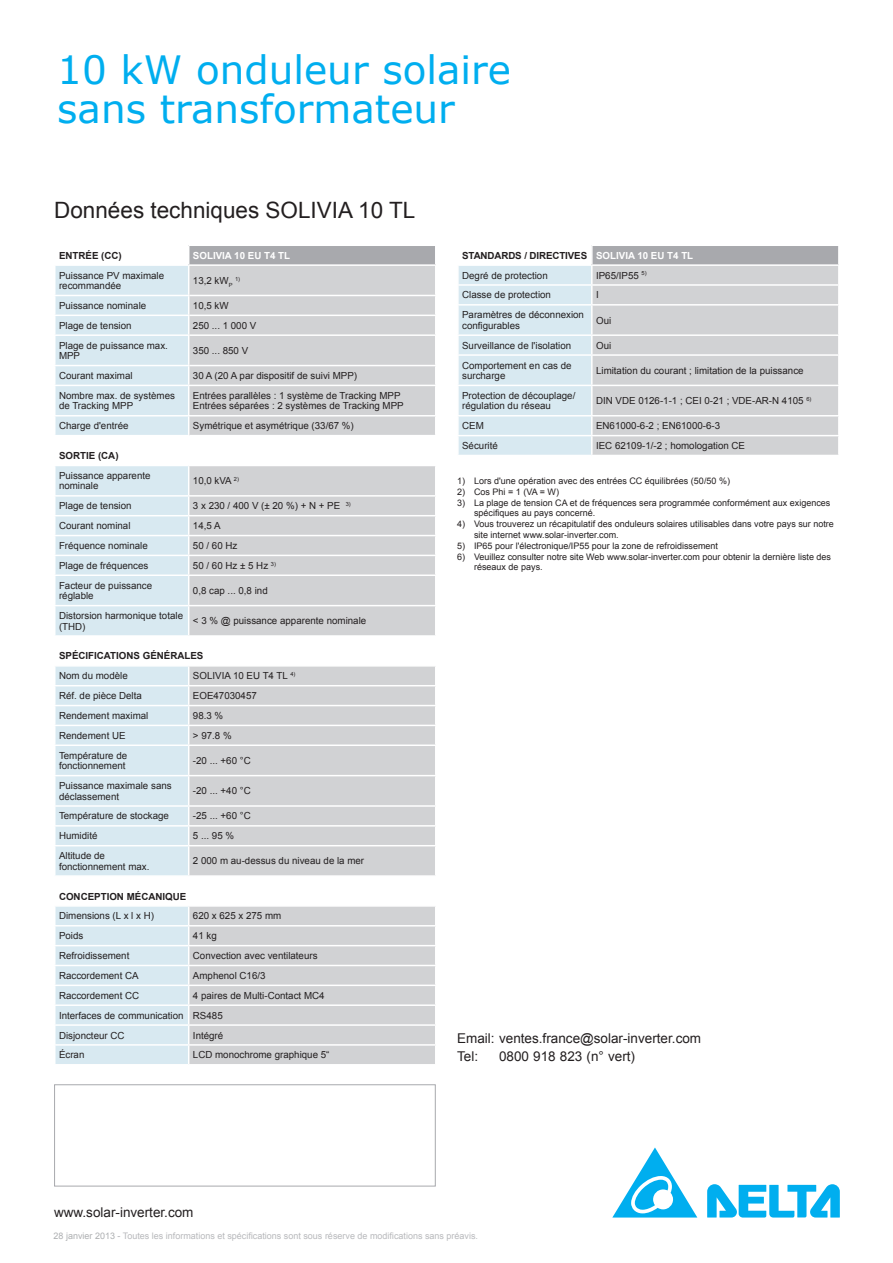
<style>
.page{position:relative;width:893px;height:1263px;background:#fff}
.page>*{position:absolute;margin:0;border:0;box-sizing:border-box;transform-origin:0 0}
.t1{font:39px/39px "Verdana";color:#00aeef}
.t2{font:22.5px "Arial";color:#231f20}
.t3{font:13.5px/18px "Arial";color:#231f20}
.t4{font:9.75px/10.5px "Arial";color:#231f20}
.t5{font:700 9.75px/19.8px "Arial";color:#231f20}
.t6{font:700 9.75px "Arial";color:#fff}
.t7{font:9px/10.8px "Arial";color:#231f20}
.t8{font:9px "Arial";color:#b8b9bc}
.t9{font:5.7px "Arial";color:#231f20}
.s1{font-weight:700}
.s2{font-weight:700;color:#fff}
.s3{color:#fff}
.s4{font-weight:400}
.s5{color:#aeb0b2}
.s6{color:#a8a9ad}
</style>
<div class="page">
<svg style="left:707px;top:1184px;width:133px;height:33px"></svg>
<svg style="left:612px;top:1147px;width:85px;height:70px"></svg>
<div style="left:54px;top:1084px;width:382px;height:102px;border:1px solid #a8a9ad"></div>
<div style="left:189px;top:667px;width:246px;height:208px;background:#d1d2d4"></div>
<hr style="left:189px;top:685px;width:247px;height:1px;background:#fff">
<hr style="left:189px;top:705px;width:247px;height:1px;background:#fff">
<hr style="left:189px;top:725px;width:247px;height:1px;background:#fff">
<hr style="left:189px;top:744px;width:247px;height:2px;background:#fff">
<hr style="left:189px;top:775px;width:247px;height:1px;background:#fff">
<hr style="left:189px;top:805px;width:247px;height:2px;background:#fff">
<hr style="left:189px;top:825px;width:247px;height:1px;background:#fff">
<svg style="left:55px;top:666px;width:134px;height:210px;background:#daeaf1"></svg>
<hr style="left:189px;top:845px;width:247px;height:1px;background:#fff">
<svg style="left:55px;top:466px;width:380px;height:170px;background:#d5dce0"></svg>
<hr style="left:189px;top:605px;width:247px;height:1px;background:#fff">
<hr style="left:189px;top:635px;width:247px;height:2px;background:#fff">
<div style="left:592px;top:245px;width:247px;height:20px;background:#a8a9ad"></div>
<div style="left:593px;top:266px;width:245px;height:189px;background:#d1d2d4"></div>
<hr style="left:592px;top:244px;width:248px;height:2px;background:#fff">
<hr style="left:592px;top:264px;width:248px;height:2px;background:#fff">
<svg style="left:838px;top:246px;width:1px;height:19px"></svg>
<hr style="left:592px;top:284px;width:248px;height:2px;background:#fff">
<hr style="left:592px;top:304px;width:248px;height:2px;background:#fff">
<hr style="left:592px;top:334px;width:248px;height:2px;background:#fff">
<hr style="left:592px;top:354px;width:248px;height:2px;background:#fff">
<hr style="left:592px;top:385px;width:248px;height:1px;background:#fff">
<hr style="left:592px;top:415px;width:248px;height:1px;background:#fff">
<svg style="left:458px;top:246px;width:135px;height:209px"></svg>
<hr style="left:592px;top:435px;width:248px;height:1px;background:#fff">
<svg style="left:55px;top:246px;width:381px;height:189px;background:#d4dade"></svg>
<hr style="left:188px;top:415px;width:248px;height:1px;background:#fff">
<svg style="left:55px;top:906px;width:380px;height:158px;background:#d6dce0"></svg>
<hr style="left:189px;top:1044px;width:247px;height:2px;background:#fff">
<h1 class="t1" style="left:57px;top:50px;width:455px">10 kW onduleur solaire sans transformateur</h1>
<h2 class="t2" style="left:54px;top:196px;width:363px">Données techniques SOLIVIA 10 TL</h2>
<p class="t5" style="left:59px;top:246px;width:64px">ENTRÉE (CC)</p>
<p class="t6" style="left:193px;top:249px;width:99px">SOLIVIA 10 EU T4 TL</p>
<p class="t4" style="left:59px;top:270px;width:107px">Puissance PV maximale recommandée</p>
<p class="t4" style="left:193px;top:275px;width:41px">13,2 kW<sub>P</sub></p>
<p class="t9" style="left:235px;top:275px;width:7px">1)</p>
<p class="t4" style="left:59px;top:300px;width:89px">Puissance nominale</p>
<p class="t4" style="left:193px;top:300px;width:37px">10,5 kW</p>
<p class="t4" style="left:59px;top:320px;width:74px">Plage de tension</p>
<p class="t4" style="left:193px;top:320px;width:65px">250 ... 1 000 V</p>
<p class="t4" style="left:59px;top:340px;width:110px">Plage de puissance max.<br>MPP</p>
<p class="t4" style="left:193px;top:345px;width:57px">350 ... 850 V</p>
<p class="t4" style="left:59px;top:370px;width:75px">Courant maximal</p>
<p class="t4" style="left:193px;top:370px;width:166px">30 A (20 A par dispositif de suivi MPP)</p>
<p class="t4" style="left:59px;top:390px;width:117px">Nombre max. de systèmes de Tracking MPP</p>
<p class="t4" style="left:193px;top:390px;width:212px">Entrées parallèles : 1 système de Tracking MPP<br>Entrées séparées : 2 systèmes de Tracking MPP</p>
<p class="t4" style="left:59px;top:421px;width:71px">Charge d'entrée</p>
<p class="t4" style="left:193px;top:421px;width:162px">Symétrique et asymétrique (33/67 %)</p>
<p class="t4" style="left:59px;top:446px;width:93px;line-height:19.8px"><span class="s1">SORTIE (CA)</span><span class="s2">)<br></span>Puissance apparente</p>
<p class="t4" style="left:59px;top:481px;width:41px">nominale</p>
<p class="t4" style="left:193px;top:476px;width:48px">10,0 kVA <sup>2)</sup></p>
<p class="t4" style="left:59px;top:501px;width:74px">Plage de tension</p>
<p class="t4" style="left:193px;top:501px;width:159px">3 x 230 / 400 V (± 20 %) + N + PE <sup>3)</sup></p>
<p class="t4" style="left:59px;top:521px;width:73px">Courant nominal</p>
<p class="t4" style="left:193px;top:521px;width:29px">14,5 A</p>
<p class="t4" style="left:59px;top:540px;width:90px">Fréquence nominale</p>
<p class="t4" style="left:193px;top:540px;width:46px">50 / 60 Hz</p>
<p class="t4" style="left:59px;top:560px;width:91px">Plage de fréquences</p>
<p class="t4" style="left:193px;top:560px;width:85px">50 / 60 Hz ± 5 Hz <sup>3)</sup></p>
<p class="t4" style="left:59px;top:580px;width:95px">Facteur de puissance réglable</p>
<p class="t4" style="left:193px;top:585px;width:76px">0,8 cap ... 0,8 ind</p>
<p class="t4" style="left:59px;top:610px;width:126px">Distorsion harmonique totale (THD)</p>
<p class="t4" style="left:193px;top:616px;width:175px">&lt; 3 % @ puissance apparente nominale</p>
<p class="t5" style="left:59px;top:646px;width:146px">SPÉCIFICATIONS GÉNÉRALES</p>
<p class="t4" style="left:59px;top:671px;width:70px">Nom du modèle</p>
<p class="t4" style="left:193px;top:671px;width:104px">SOLIVIA 10 EU T4 TL <sup>4)</sup></p>
<p class="t4" style="left:59px;top:691px;width:84px">Réf. de pièce Delta</p>
<p class="t4" style="left:193px;top:691px;width:65px">EOE47030457</p>
<p class="t4" style="left:59px;top:710px;width:91px">Rendement maximal</p>
<p class="t4" style="left:193px;top:710px;width:32px">98.3 %</p>
<p class="t4" style="left:59px;top:730px;width:68px">Rendement UE</p>
<p class="t4" style="left:193px;top:730px;width:40px">&gt; 97.8 %</p>
<p class="t4" style="left:59px;top:750px;width:70px">Température de fonctionnement</p>
<p class="t4" style="left:193px;top:755px;width:59px">-20 ... +60 °C</p>
<p class="t4" style="left:59px;top:780px;width:114px">Puissance maximale sans déclassement</p>
<p class="t4" style="left:193px;top:786px;width:59px">-20 ... +40 °C</p>
<p class="t4" style="left:59px;top:811px;width:112px">Température de stockage</p>
<p class="t4" style="left:193px;top:811px;width:59px">-25 ... +60 °C</p>
<p class="t4" style="left:59px;top:831px;width:40px">Humidité</p>
<p class="t4" style="left:193px;top:831px;width:43px">5 ... 95 %</p>
<p class="t4" style="left:59px;top:851px;width:92px">Altitude de fonctionnement max.</p>
<p class="t4" style="left:193px;top:856px;width:173px">2 000 m au-dessus du niveau de la mer</p>
<p class="t5" style="left:59px;top:886px;width:129px">CONCEPTION MÉCANIQUE</p>
<p class="t4" style="left:59px;top:911px;width:96px">Dimensions (L x l x H)</p>
<p class="t4" style="left:193px;top:911px;width:90px">620 x 625 x 275 mm</p>
<p class="t4" style="left:59px;top:931px;width:26px">Poids</p>
<p class="t4" style="left:193px;top:931px;width:25px">41 kg</p>
<p class="t4" style="left:59px;top:950px;width:72px">Refroidissement</p>
<p class="t4" style="left:193px;top:950px;width:126px">Convection avec ventilateurs</p>
<p class="t4" style="left:59px;top:970px;width:81px">Raccordement CA</p>
<p class="t4" style="left:193px;top:970px;width:74px">Amphenol C16/3</p>
<p class="t4" style="left:59px;top:990px;width:82px">Raccordement CC</p>
<p class="t4" style="left:59px;top:985px;width:267px;line-height:19.8px;text-indent:134px">4 paires de Multi-Contact MC4<br>Interfaces de communication RS485<br>Disjoncteur CC</p>
<p class="t4" style="left:193px;top:1030px;width:32px">Intégré</p>
<p class="t4" style="left:59px;top:1050px;width:27px">Écran</p>
<p class="t4" style="left:193px;top:1050px;width:138px">LCD monochrome graphique 5“</p>
<p class="t5" style="left:462px;top:246px;width:233px">STANDARDS / DIRECTIVES <span class="s3">SOLIVIA 10 EU T4 TL<br></span><span class="s4">Degré de protection</span></p>
<p class="t4" style="left:596px;top:270px;width:52px">IP65/IP55 <sup>5)</sup></p>
<p class="t4" style="left:462px;top:290px;width:90px">Classe de protection</p>
<p class="t4" style="left:596px;top:290px;width:4px">I</p>
<p class="t4" style="left:462px;top:310px;width:123px">Paramètres de déconnexion configurables</p>
<p class="t4" style="left:596px;top:315px;width:17px">Oui</p>
<p class="t4" style="left:462px;top:340px;width:111px">Surveillance de l'isolation</p>
<p class="t4" style="left:596px;top:340px;width:17px">Oui</p>
<p class="t4" style="left:462px;top:360px;width:111px">Comportement en cas de surcharge</p>
<p class="t4" style="left:596px;top:365px;width:209px">Limitation du courant ; limitation de la puissance</p>
<p class="t4" style="left:462px;top:390px;width:115px">Protection de découplage/ régulation du réseau</p>
<p class="t4" style="left:596px;top:396px;width:217px">DIN VDE 0126-1-1 ; CEI 0-21 ; VDE-AR-N 4105 <sup>6)</sup></p>
<p class="t4" style="left:462px;top:421px;width:23px">CEM</p>
<p class="t4" style="left:596px;top:421px;width:126px">EN61000-6-2 ; EN61000-6-3</p>
<p class="t4" style="left:462px;top:440px;width:37px">Sécurité</p>
<p class="t4" style="left:596px;top:440px;width:151px">IEC 62109-1/-2 ; homologation CE</p>
<p class="t7" style="left:457px;top:476px;width:274px">1) Lors d'une opération avec des entrées CC équilibrées (50/50 %)</p>
<p class="t7" style="left:457px;top:486px;width:103px">2) Cos Phi = 1 (VA = W)</p>
<p class="t7" style="left:474px;top:497px;width:358px;text-indent:-17px">3) La plage de tension CA et de fréquences sera programmée conformément aux exigences spécifiques au pays concerné.</p>
<p class="t7" style="left:474px;top:519px;width:361px;text-indent:-17px">4) Vous trouverez un récapitulatif des onduleurs solaires utilisables dans votre pays sur notre site internet www.solar-inverter.com.</p>
<p class="t7" style="left:457px;top:540px;width:262px">5) IP65 pour l'électronique/IP55 pour la zone de refroidissement</p>
<p class="t7" style="left:474px;top:551px;width:358px;text-indent:-17px">6) Veuillez consulter notre site Web www.solar-inverter.com pour obtenir la dernière liste des réseaux de pays.</p>
<h3 class="t3" style="left:457px;top:1030px;width:246px">Email: ventes.france@solar-inverter.com<br>Tel:</h3>
<h3 class="t3" style="left:499px;top:1048px;width:137px">0800 918 823 (n° vert)</h3>
<h3 class="t3" style="left:54px;top:1204px;width:141px">www.solar-inverter.com</h3>
<p class="t8" style="left:54px;top:1230px;width:426px"><span class="s5">28 janvier 2013</span> <span class="s6">-</span> Toutes les informations et spécifications sont sous réserve de modifications sans préavis.</p>
</div>
